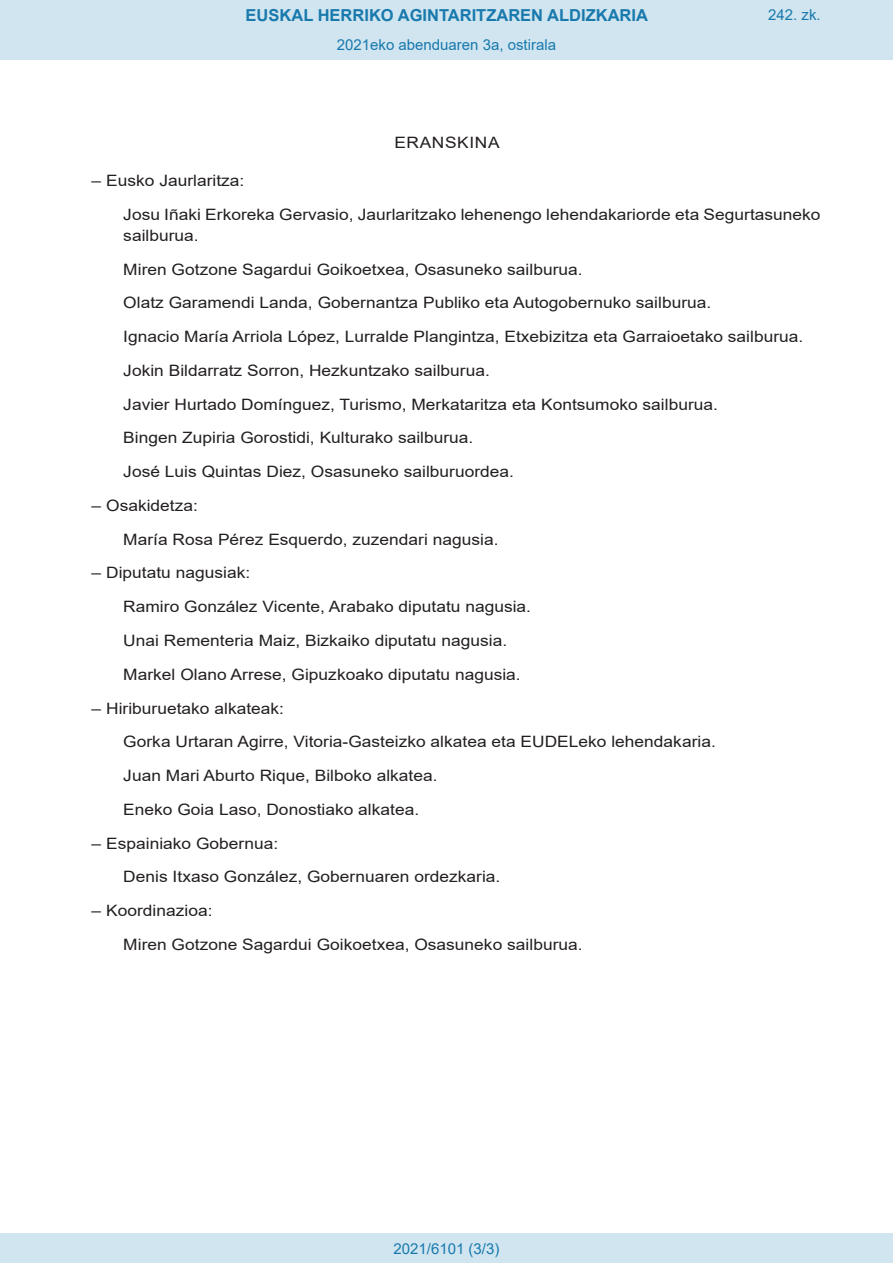
<style>
.page{position:relative;width:893px;height:1263px;background:#fff}
.page>*{position:absolute;margin:0;border:0;box-sizing:border-box;transform-origin:0 0}
.t1{font:700 16.5px "Arial";color:#1879ad}
.BOPVDetalle2{font:15.6px/21px "Arial";color:#231f20;scale:1.11 1}
.BOPVDetalle{font:15.6px "Arial";color:#231f20;scale:1.11 1}
.BOPVClave{font:15.6px "Arial";letter-spacing:.035em;color:#231f20;scale:1.11 1}
.Paginacion_Centro{font:15px "Arial";color:#1879ad}
</style>
<div class="page">
<div style="left:0;top:0;width:893px;height:60px;background:#d0e5f0"></div>
<div style="left:0;top:1233px;width:893px;height:30px;background:#d0e5f0"></div>
<p class="t1" style="left:246px;top:3px;width:404px">EUSKAL HERRIKO AGINTARITZAREN ALDIZKARIA</p>
<p class="Paginacion_Centro" style="left:337px;top:35px;width:221px">2021eko abenduaren 3a, ostirala</p>
<p class="BOPVClave" style="left:394px;top:132px;width:96px">ERANSKINA</p>
<p class="Paginacion_Centro" style="left:768px;top:5px;width:54px">242. zk.</p>
<p class="BOPVDetalle" style="left:92px;top:170px;width:139px">– Eusko Jaurlaritza:</p>
<p class="BOPVDetalle2" style="left:123px;top:204px;width:630px">Josu Iñaki Erkoreka Gervasio, Jaurlaritzako lehenengo lehendakariorde eta Segurtasuneko sailburua.</p>
<p class="BOPVDetalle2" style="left:123px;top:259px;width:415px">Miren Gotzone Sagardui Goikoetxea, Osasuneko sailburua.</p>
<p class="BOPVDetalle2" style="left:123px;top:292px;width:531px">Olatz Garamendi Landa, Gobernantza Publiko eta Autogobernuko sailburua.</p>
<p class="BOPVDetalle2" style="left:123px;top:326px;width:614px">Ignacio María Arriola López, Lurralde Plangintza, Etxebizitza eta Garraioetako sailburua.</p>
<p class="BOPVDetalle2" style="left:123px;top:360px;width:332px">Jokin Bildarratz Sorron, Hezkuntzako sailburua.</p>
<p class="BOPVDetalle2" style="left:123px;top:394px;width:537px">Javier Hurtado Domínguez, Turismo, Merkataritza eta Kontsumoko sailburua.</p>
<p class="BOPVDetalle2" style="left:123px;top:427px;width:317px">Bingen Zupiria Gorostidi, Kulturako sailburua.</p>
<p class="BOPVDetalle2" style="left:123px;top:461px;width:353px">José Luis Quintas Diez, Osasuneko sailburuordea.</p>
<p class="BOPVDetalle" style="left:92px;top:495px;width:97px">– Osakidetza:</p>
<p class="BOPVDetalle2" style="left:123px;top:529px;width:339px">María Rosa Pérez Esquerdo, zuzendari nagusia.</p>
<p class="BOPVDetalle" style="left:92px;top:562px;width:144px">– Diputatu nagusiak:</p>
<p class="BOPVDetalle2" style="left:123px;top:596px;width:369px">Ramiro González Vicente, Arabako diputatu nagusia.</p>
<p class="BOPVDetalle2" style="left:123px;top:630px;width:347px">Unai Rementeria Maiz, Bizkaiko diputatu nagusia.</p>
<p class="BOPVDetalle2" style="left:123px;top:664px;width:360px">Markel Olano Arrese, Gipuzkoako diputatu nagusia.</p>
<p class="BOPVDetalle" style="left:92px;top:697px;width:175px">– Hiriburuetako alkateak:</p>
<p class="BOPVDetalle2" style="left:123px;top:731px;width:535px">Gorka Urtaran Agirre, Vitoria-Gasteizko alkatea eta EUDELeko lehendakaria.</p>
<p class="BOPVDetalle2" style="left:123px;top:765px;width:285px">Juan Mari Aburto Rique, Bilboko alkatea.</p>
<p class="BOPVDetalle2" style="left:123px;top:799px;width:268px">Eneko Goia Laso, Donostiako alkatea.</p>
<p class="BOPVDetalle" style="left:92px;top:832px;width:170px">– Espainiako Gobernua:</p>
<p class="BOPVDetalle2" style="left:123px;top:866px;width:341px">Denis Itxaso González, Gobernuaren ordezkaria.</p>
<p class="BOPVDetalle" style="left:92px;top:900px;width:110px">– Koordinazioa:</p>
<p class="BOPVDetalle2" style="left:123px;top:934px;width:415px">Miren Gotzone Sagardui Goikoetxea, Osasuneko sailburua.</p>
<p class="Paginacion_Centro" style="left:393px;top:1238px;width:107px">2021/6101 (3/3)</p>
</div>
